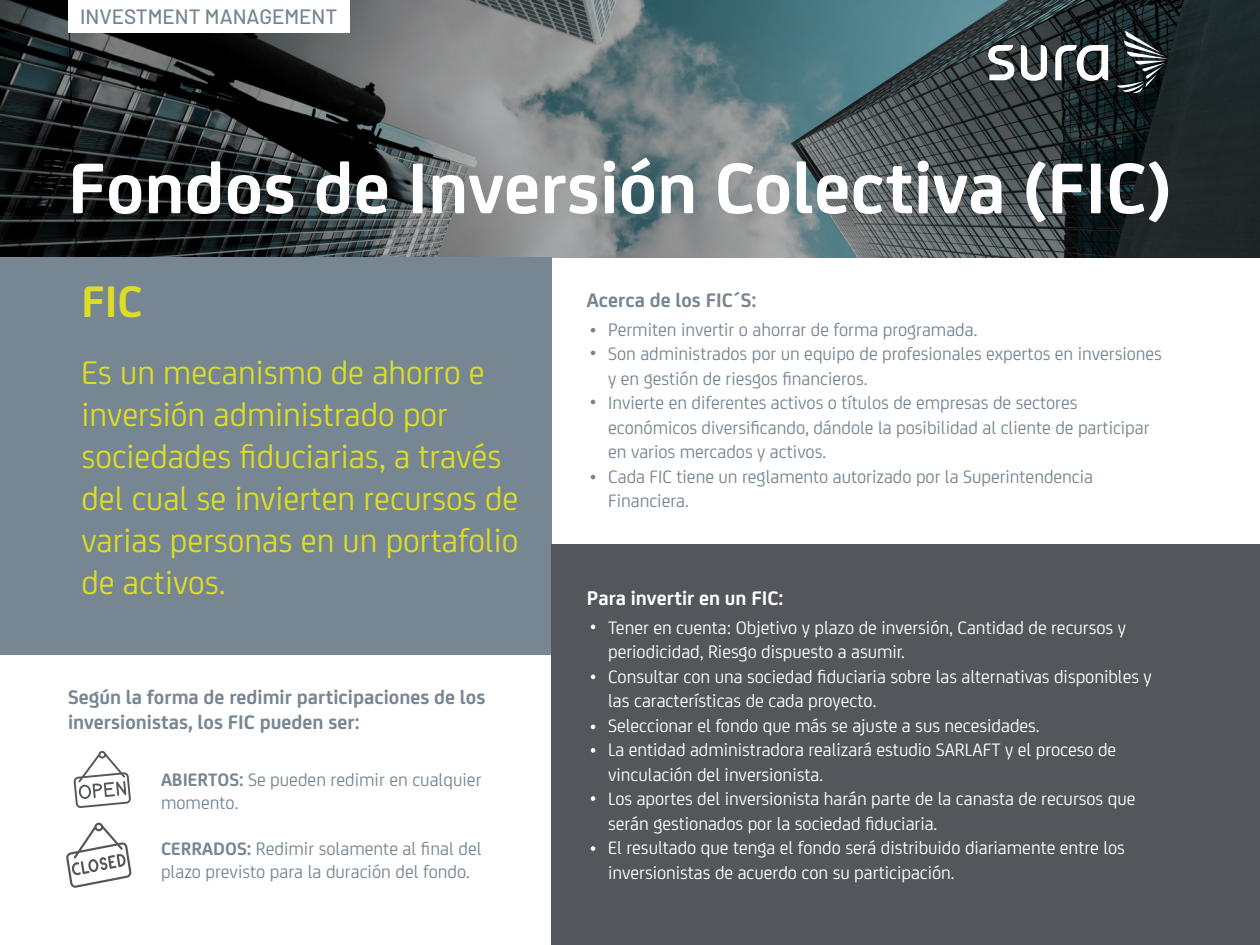
<style>
.page{position:relative;width:1260px;height:945px;background:#fff}
.page>*{position:absolute;margin:0;border:0;box-sizing:border-box;transform-origin:0 0}
.t1{font:700 76.65px "FS Joey";color:#fff}
.t2{font:700 47.25px "FS Joey";color:#dddd26}
.t3{font:35px/42px "FS Joey";color:#dddd26}
.t4{font:700 21px/25.2px "FS Joey";color:#768692}
.t5{font:700 21px "FS Joey";color:#fff}
.t6{font:500 20.65px "Barlow";color:#768591}
.t7{font:19.25px/24.5px "FS Joey";color:#fff}
.t8{font:19.25px/24.5px "FS Joey";color:#768692}
.s1{font-weight:700}
</style>
<div class="page">
<svg style="left:0;top:0;width:1260px;height:257px;background:#475254"></svg>
<div style="left:0;top:257px;width:551px;height:397px;background:#768692"></div>
<div style="left:551px;top:544px;width:709px;height:401px;background:#53565a"></div>
<div style="left:68px;top:0;width:281px;height:32px;background:#fff"></div>
<svg style="left:1117px;top:31px;width:50px;height:63px;background:#3a4345"></svg>
<svg style="left:988px;top:45px;width:120px;height:36px"></svg>
<svg style="left:73px;top:751px;width:58px;height:57px"></svg>
<svg style="left:66px;top:823px;width:66px;height:65px"></svg>
<svg style="left:591px;top:328px;width:4px;height:5px"></svg>
<svg style="left:591px;top:351px;width:4px;height:4px"></svg>
<svg style="left:591px;top:400px;width:4px;height:4px"></svg>
<svg style="left:591px;top:475px;width:4px;height:4px"></svg>
<svg style="left:591px;top:625px;width:4px;height:4px"></svg>
<svg style="left:591px;top:675px;width:4px;height:4px"></svg>
<svg style="left:591px;top:725px;width:4px;height:4px"></svg>
<svg style="left:591px;top:748px;width:4px;height:5px"></svg>
<svg style="left:591px;top:796px;width:4px;height:5px"></svg>
<svg style="left:591px;top:846px;width:4px;height:5px"></svg>
<p class="t6" style="left:80px;top:1px;width:259px">INVESTMENT MANAGEMENT</p>
<h1 class="t1" style="left:68px;top:130px;width:1105px">Fondos de Inversión Colectiva (FIC)</h1>
<h2 class="t2" style="left:82px;top:266px;width:63px">FIC</h2>
<h3 class="t3" style="left:82px;top:349px;width:438px">Es un mecanismo de ahorro e inversión administrado por sociedades fiduciarias, a través del cual se invierten recursos de varias personas en un portafolio de activos.</h3>
<p class="t4" style="left:68px;top:683px;width:419px">Según la forma de redimir participaciones de los inversionistas, los FIC pueden ser:</p>
<p class="t8" style="left:161px;top:767px;width:322px;line-height:23.1px"><span class="s1">ABIERTOS:</span> Se pueden redimir en cualquier momento.</p>
<p class="t8" style="left:161px;top:836px;width:322px;line-height:23.1px"><span class="s1">CERRADOS:</span> Redimir solamente al final del plazo previsto para la duración del fondo.</p>
<p class="t4" style="left:587px;top:286px;width:171px">Acerca de los FIC´S:</p>
<p class="t8" style="left:608px;top:316px;width:555px">Permiten invertir o ahorrar de forma programada.<br>Son administrados por un equipo de profesionales expertos en inversiones y en gestión de riesgos financieros.<br>Invierte en diferentes activos o títulos de empresas de sectores económicos diversificando, dándole la posibilidad al cliente de participar en varios mercados y activos.<br>Cada FIC tiene un reglamento autorizado por la Superintendencia Financiera.</p>
<p class="t5" style="left:587px;top:582px;width:198px">Para invertir en un FIC:</p>
<p class="t7" style="left:608px;top:614px;width:545px">Tener en cuenta: Objetivo y plazo de inversión, Cantidad de recursos y periodicidad, Riesgo dispuesto a asumir.<br>Consultar con una sociedad fiduciaria sobre las alternativas disponibles y las características de cada proyecto.<br>Seleccionar el fondo que más se ajuste a sus necesidades.<br>La entidad administradora realizará estudio SARLAFT y el proceso de vinculación del inversionista.<br>Los aportes del inversionista harán parte de la canasta de recursos que serán gestionados por la sociedad fiduciaria.<br>El resultado que tenga el fondo será distribuido diariamente entre los inversionistas de acuerdo con su participación.</p>
</div>
